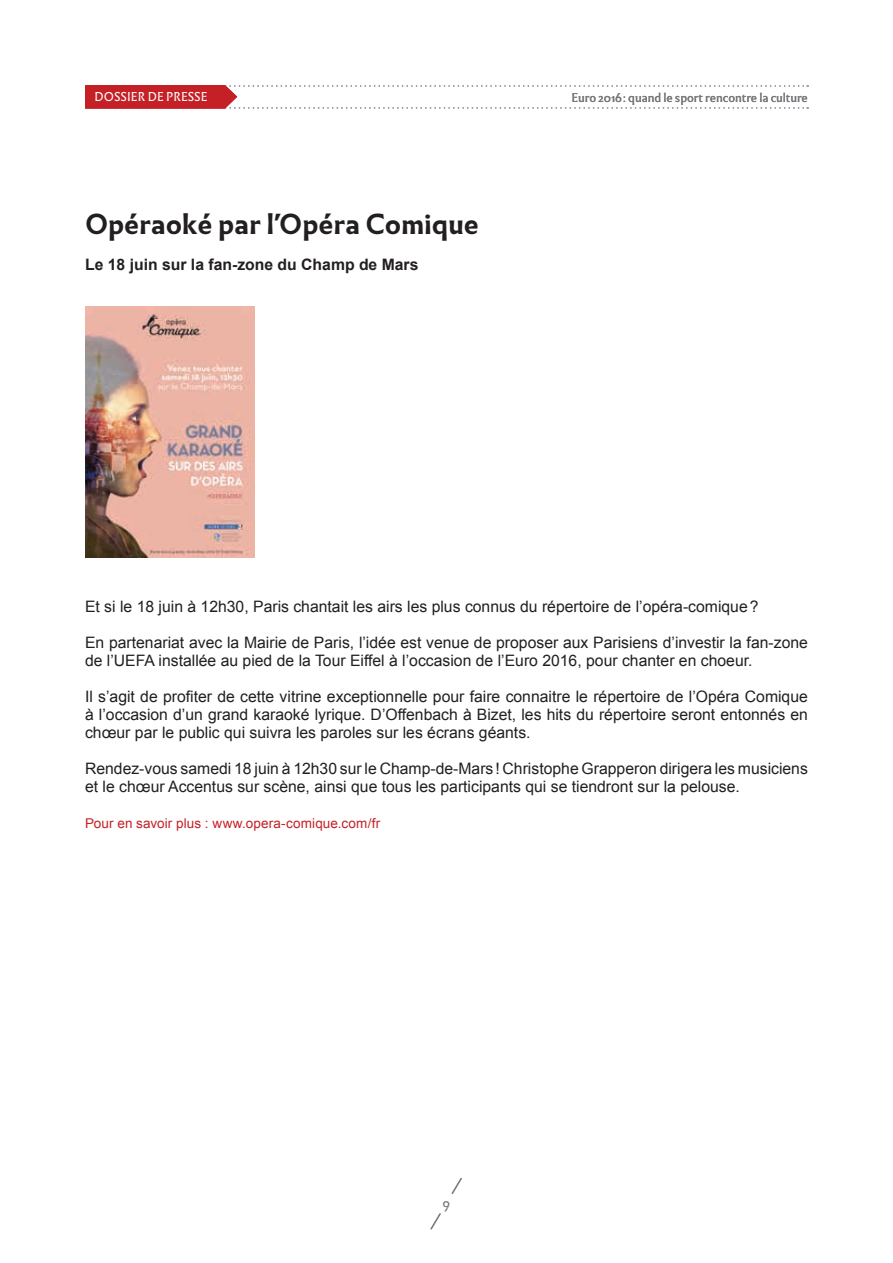
<style>
.page{position:relative;width:893px;height:1263px;background:#fff}
.page>*{position:absolute;margin:0;border:0;box-sizing:border-box;transform-origin:0 0}
.t1{font:700 27px "Infini";letter-spacing:-.01em;color:#231f20}
.t2{font:15.75px/18px "Arial";color:#231f20}
.t3{font:700 15.75px "Arial";color:#231f20}
.t4{font:13.5px "Arial";letter-spacing:.01em;color:#c42026}
.t5{font:13.5px "Infini";color:#76787b}
.t6{font:12px "Infini";letter-spacing:-.01em;color:#76787b}
.t7{font:12px "Infini";color:#fff}
</style>
<div class="page">
<svg style="left:85px;top:85px;width:723px;height:24px"></svg>
<svg style="left:430px;top:1178px;width:32px;height:52px"></svg>
<div style="left:435px;top:1192px;width:23px;height:23px;background:#fff;border-radius:50%"></div>
<img style="left:86px;top:306px;width:169px;height:251px">
<p class="t7" style="left:95px;top:88px;width:115px">dossier de presse</p>
<h1 class="t1" style="left:85px;top:203px;width:395px">Opéraoké par l’Opéra Comique</h1>
<p class="t3" style="left:85px;top:254px;width:335px">Le 18 juin sur la fan-zone du Champ de Mars</p>
<p class="t6" style="left:571px;top:88px;width:238px">Euro 2016 : quand le sport rencontre la culture</p>
<p class="t2" style="left:85px;top:598px;width:675px">Et si le 18 juin à 12h30, Paris chantait les airs les plus connus du répertoire de l’opéra-comique?</p>
<p class="t2" style="left:85px;top:634px;width:724px">En partenariat avec la Mairie de Paris, l’idée est venue de proposer aux Parisiens d’investir la fan-zone de l’UEFA installée au pied de la Tour Eiffel à l’occasion de l’Euro 2016, pour chanter en choeur.</p>
<p class="t2" style="left:85px;top:688px;width:724px;text-align:justify">Il s’agit de profiter de cette vitrine exceptionnelle pour faire connaitre le répertoire de l’Opéra Comique à l’occasion d’un grand karaoké lyrique. D’Offenbach à Bizet, les hits du répertoire seront entonnés en chœur par le public qui suivra les paroles sur les écrans géants.</p>
<p class="t2" style="left:85px;top:760px;width:724px">Rendez-vous samedi 18 juin à 12h30 sur le Champ-de-Mars ! Christophe Grapperon dirigera les musiciens et le chœur Accentus sur scène, ainsi que tous les participants qui se tiendront sur la pelouse.</p>
<p class="t4" style="left:85px;top:814px;width:297px">Pour en savoir plus : www.opera-comique.com/fr</p>
<p class="t5" style="left:442px;top:1193px;width:9px">9</p>
</div>
